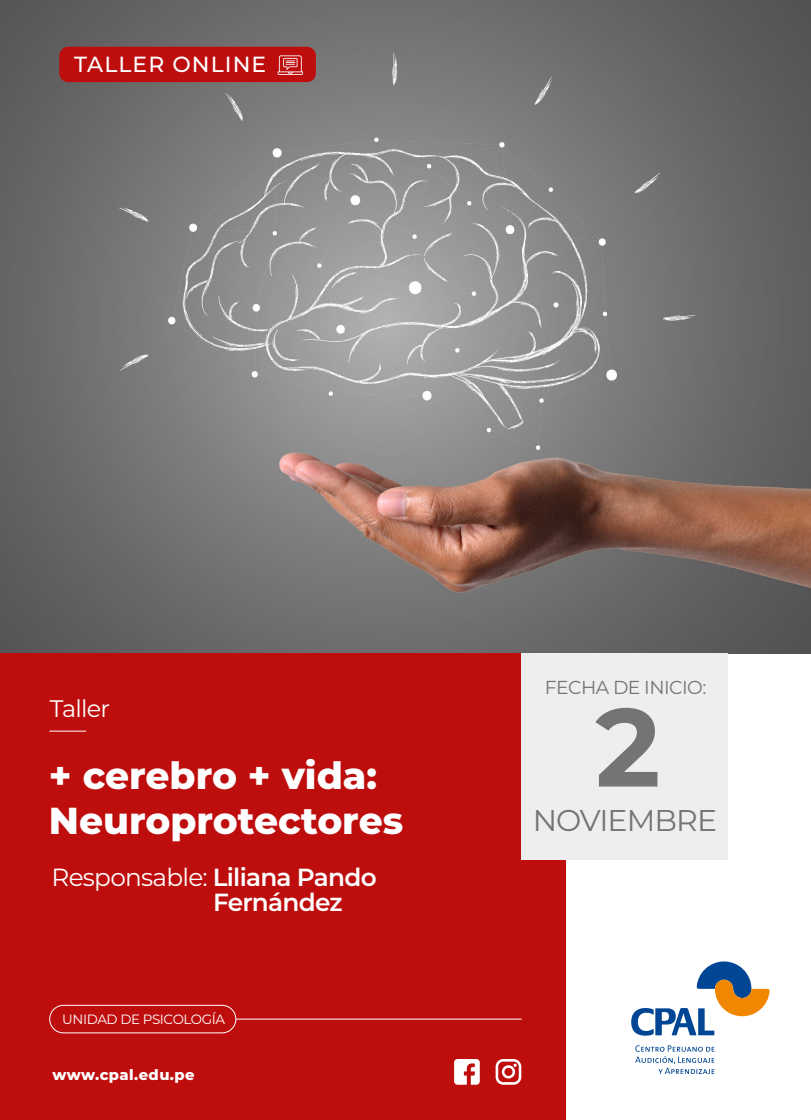
<style>
.page{position:relative;width:811px;height:1120px;background:#fff}
.page>*{position:absolute;margin:0;border:0;box-sizing:border-box;transform-origin:0 0}
.t1{font:700 110.62px "Montserrat";color:#747474}
.t2{font:800 37.5px/45px "Montserrat";color:#fff}
.t3{font:30px "Montserrat";letter-spacing:-.03em;color:#747474}
.t4{font:600 24.75px/25.5px "Montserrat";letter-spacing:-.03em;color:#fff}
.t5{font:23.92px "Montserrat";letter-spacing:-.03em;color:#fff}
.t6{font:500 21.9px "Montserrat";letter-spacing:.05em;color:#fff}
.t7{font:18.75px "Montserrat";letter-spacing:-.03em;color:#747474}
.t8{font:800 14.7px "Montserrat";letter-spacing:.03em;color:#fff}
.t9{font:13.42px "Montserrat";letter-spacing:-.03em;color:#fff}
.s1{font-weight:400}
</style>
<div class="page">
<img style="left:0;top:0;width:811px;height:653px">
<div style="left:0;top:653px;width:565px;height:467px;background:#be0d0d"></div>
<div style="left:49px;top:1005px;width:187px;height:28px;border:1px solid #fff;border-radius:14px"></div>
<div style="left:522px;top:653px;width:206px;height:206px;background:#efeeee"></div>
<hr style="left:50px;top:731px;width:36px;height:1px;background:#fff">
<hr style="left:236px;top:1018px;width:286px;height:1px;background:#fff">
<svg style="left:454px;top:1059px;width:26px;height:25px"></svg>
<svg style="left:495px;top:1059px;width:26px;height:25px"></svg>
<div style="left:59px;top:47px;width:257px;height:35px;background:#be0d0d;border-radius:9px"></div>
<svg style="left:278px;top:55px;width:25px;height:20px"></svg>
<svg style="left:635px;top:1045px;width:79px;height:29px"></svg>
<svg style="left:631px;top:961px;width:138px;height:74px"></svg>
<p class="t6" style="left:74px;top:49px;width:194px">TALLER ONLINE</p>
<p class="t5" style="left:50px;top:692px;width:62px">Taller</p>
<h2 class="t2" style="left:49px;top:751px;width:356px">+ cerebro + vida:<br>Neuroprotectores</h2>
<p class="t4" style="left:213px;top:863px;width:165px;text-indent:-161px"><span class="s1">Responsable:</span> Liliana Pando<br>Fernández</p>
<p class="t9" style="left:62px;top:1010px;width:164px">UNIDAD DE PSICOLOGÍA</p>
<p class="t8" style="left:53px;top:1064px;width:144px">www.cpal.edu.pe</p>
<p class="t7" style="left:545px;top:675px;width:163px">FECHA DE INICIO:</p>
<h1 class="t1" style="left:595px;top:667px;width:67px">2</h1>
<p class="t3" style="left:533px;top:799px;width:186px">NOVIEMBRE</p>
</div>
